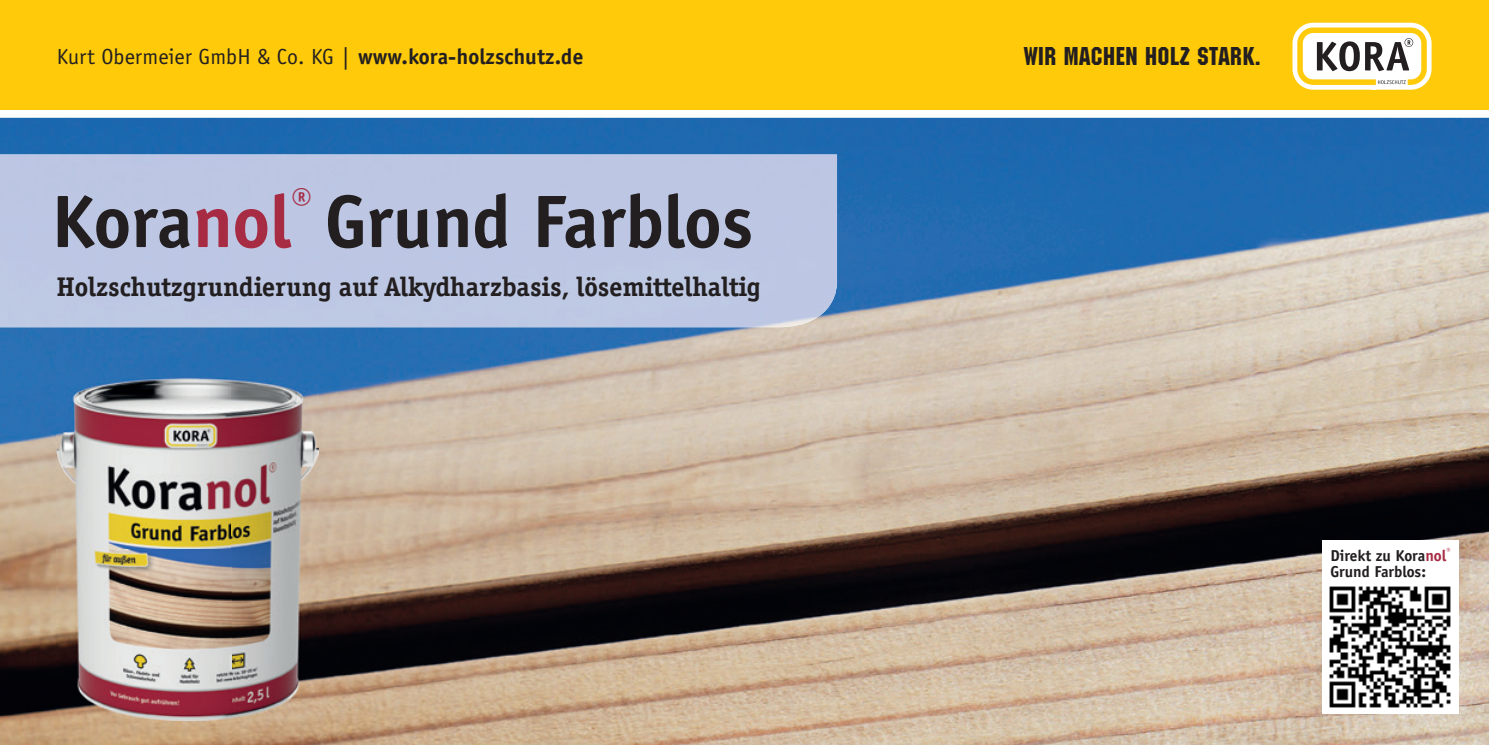
<style>
.page{position:relative;width:1489px;height:745px;background:#fff}
.page>*{position:absolute;margin:0;border:0;box-sizing:border-box;transform-origin:0 0}
.t1{font:700 76.5px "Officina Sans";color:#231f20}
.t2{font:700 27.75px "Officina Serif";color:#231f20}
.t3{font:26.75px "Machine ITCTT";letter-spacing:.025em;color:#231f20}
.t4{font:22.5px "Officina Sans";letter-spacing:.005em;color:#231f20}
.t5{font:700 16.25px/16.2px "Officina Sans";color:#231f20}
.s1{font-weight:700}
.s2{color:#a62b43}
</style>
<div class="page">
<img style="left:0;top:118px;width:1488px;height:626px">
<div style="left:0;top:0;width:1488px;height:109px;background:#feca0a"></div>
<div style="left:1292px;top:23px;width:139px;height:67px;border:10px solid #fff;border-radius:16px"></div>
<svg style="left:1297px;top:27px;width:129px;height:58px"></svg>
<img style="left:57px;top:378px;width:262px;height:341px">
<div style="left:1321px;top:539px;width:136px;height:173px;background:#fff"></div>
<img style="left:1329px;top:586px;width:122px;height:122px">
<div style="left:0;top:154px;width:837px;height:173px;background:#bdc7e4"></div>
<p class="t4" style="left:57px;top:44px;width:528px">Kurt Obermeier GmbH &amp; Co. KG | <span class="s1">www.kora-holzschutz.de</span></p>
<p class="t3" style="left:1024px;top:41px;width:238px">WIR MACHEN HOLZ STARK.</p>
<h1 class="t1" style="left:51px;top:175px;width:703px">Kora<span class="s2">nol</span><sup>®</sup> Grund Farblos</h1>
<p class="t2" style="left:57px;top:270px;width:705px">Holzschutzgrundierung auf Alkydharzbasis, lösemittelhaltig</p>
<p class="t5" style="left:1330px;top:546px;width:122px">Direkt zu Kora<span class="s2">nol</span><sup>®<br></sup>Grund Farblos:</p>
</div>
